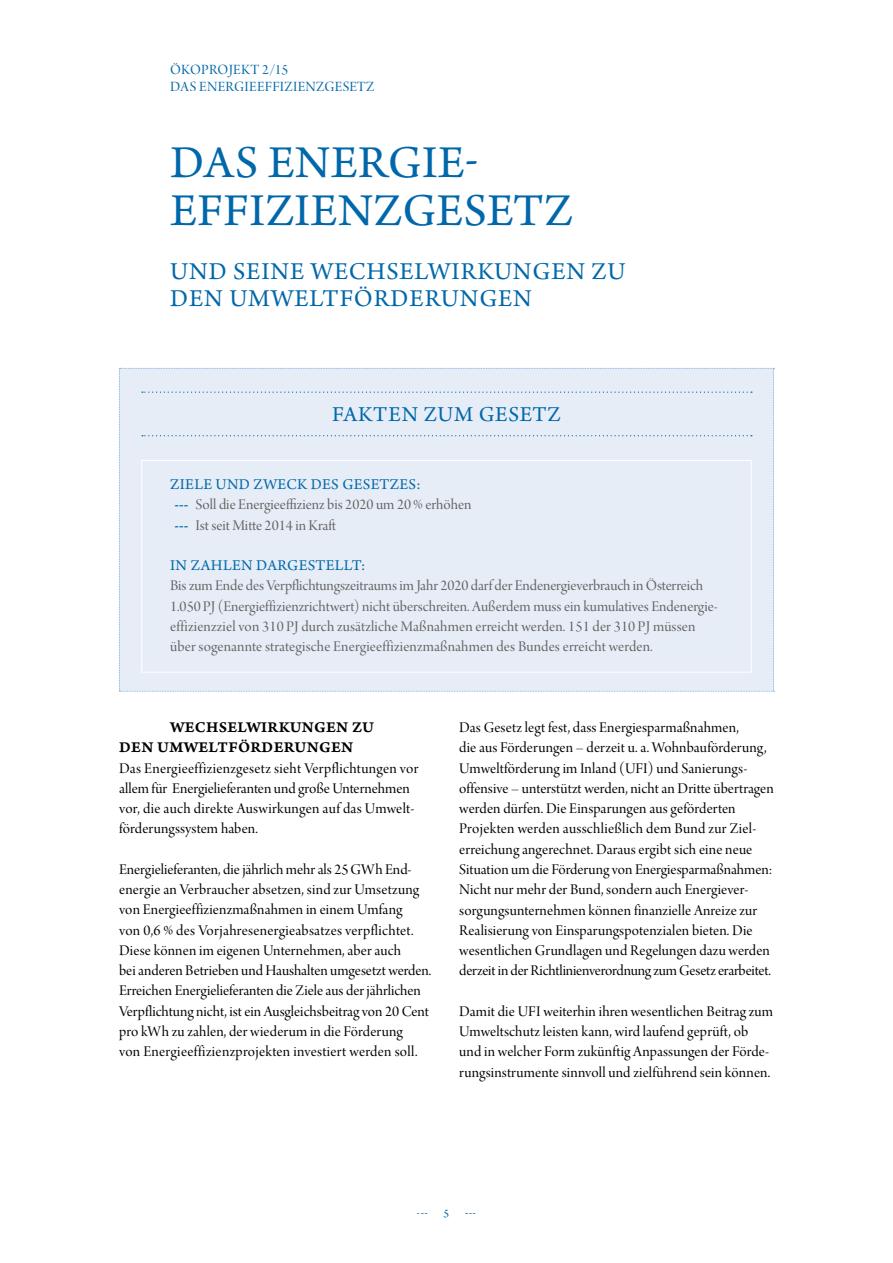
<style>
.page{position:relative;width:893px;height:1263px;background:#fff}
.page>*{position:absolute;margin:0;border:0;box-sizing:border-box;transform-origin:0 0}
.t1{font:48px/48px "Arno Pro";letter-spacing:.01em;color:#0068aa}
.t2{font:25.5px/27px "Arno Pro";letter-spacing:.035em;color:#0068aa}
.t3{font:22.35px "Arno Pro";letter-spacing:.035em;color:#0068aa}
.t4{font:15.75px/20.2px "Arno Pro Display";letter-spacing:.01em;color:#000}
.t5{font:15.75px/20.2px "Arno Pro Display";color:#636362}
.t6{font:15.75px "Arno Pro";letter-spacing:.02em;color:#0068aa}
.t7{font:15.75px/20.2px "Arno Pro Smbd Caption";letter-spacing:.02em;color:#000}
.t8{font:15px/16.5px "Arno Pro Display";letter-spacing:.02em;color:#0068aa}
.t9{font:12px "Arno Pro";color:#0068aa}
.s1{font-family:"Arno Pro";font-weight:600;color:#0068aa}
</style>
<div class="page">
<div style="left:119px;top:368px;width:655px;height:324px;background:#e7edf7"></div>
<div style="left:141px;top:460px;width:611px;height:212px;border:1px solid #fff"></div>
<p class="t8" style="left:170px;top:62px;width:206px">ÖKOPROJEKT 2/15<br>DAS ENERGIEEFFIZIENZGESETZ</p>
<h1 class="t1" style="left:170px;top:141px;width:404px">DAS ENERGIE-<br>EFFIZIENZGESETZ</h1>
<h2 class="t2" style="left:170px;top:259px;width:457px">UND SEINE WECHSELWIRKUNGEN ZU<br>DEN UMWELTFÖRDERUNGEN</h2>
<h3 class="t3" style="left:332px;top:402px;width:230px">FAKTEN ZUM GESETZ</h3>
<p class="t6" style="left:170px;top:475px;width:252px">ZIELE UND ZWECK DES GESETZES:</p>
<p class="t5" style="left:174px;top:496px;width:299px"><span class="s1">---</span> Soll die Energieeffizienz bis 2020 um 20% erhöhen <span class="s1">---</span> Ist seit Mitte 2014 in Kraft</p>
<p class="t6" style="left:170px;top:556px;width:197px">IN ZAHLEN DARGESTELLT:</p>
<p class="t5" style="left:170px;top:577px;width:549px">Bis zum Ende des Verpflichtungszeitraums im Jahr 2020 darf der Endenergieverbrauch in Österreich 1.050PJ (Energieffizienzrichtwert) nicht überschreiten. Außerdem muss ein kumulatives Endenergie&shy;effizienzziel von 310 PJ durch zusätzliche Maßnahmen erreicht werden. 151 der 310 PJ müssen über sogenannte strategische Energieeffizienzmaßnahmen des Bundes erreicht werden.</p>
<p class="t7" style="left:119px;top:718px;width:256px;text-indent:51px">WECHSELWIRKUNGEN ZU<br>DEN UMWELTFÖRDERUNGEN</p>
<p class="t4" style="left:119px;top:759px;width:301px">Das Energieeffizienzgesetz sieht Verpflichtungen vor allem für Energielieferanten und große Unternehmen vor, die auch direkte Auswirkungen auf das Umwelt&shy;förderungssystem haben.</p>
<p class="t4" style="left:119px;top:860px;width:314px">Energielieferanten, die jährlich mehr als 25GWh End&shy;energie an Verbraucher absetzen, sind zur Umsetzung von Energieeffizienzmaßnahmen in einem Umfang<br>von 0,6 % des Vorjahresenergieabsatzes verpflichtet.<br>Diese können im eigenen Unternehmen, aber auch<br>bei anderen Betrieben und Haushalten umgesetzt werden.<br>Erreichen Energielieferanten die Ziele aus der jährlichen Verpflichtung nicht, ist ein Ausgleichsbeitrag von 20 Cent pro kWh zu zahlen, der wiederum in die Förderung<br>von Energieeffizienzprojekten investiert werden soll.</p>
<p class="t4" style="left:459px;top:718px;width:316px">Das Gesetz legt fest, dass Energiesparmaßnahmen,<br>die aus Förderungen – derzeit u. a. Wohnbauförderung, Umweltförderung im Inland (UFI) und Sanierungs&shy;offensive – unterstützt werden, nicht an Dritte übertragen werden dürfen. Die Einsparungen aus geförderten Projekten werden ausschließlich dem Bund zur Ziel&shy;erreichung angerechnet. Daraus ergibt sich eine neue Situation um die Förderung von Energiesparmaßnahmen:<br>Nicht nur mehr der Bund, sondern auch Energiever&shy;sorgungsunternehmen können finanzielle Anreize zur Realisierung von Einsparungspotenzialen bieten. Die wesentlichen Grundlagen und Regelungen dazu werden derzeit in der Richtlinienverordnung zum Gesetz erarbeitet.</p>
<p class="t4" style="left:459px;top:1002px;width:315px">Damit die UFI weiterhin ihren wesentlichen Beitrag zum Umweltschutz leisten kann, wird laufend geprüft, ob und in welcher Form zukünftig Anpassungen der Förde&shy;rungsinstrumente sinnvoll und zielführend sein können.</p>
<p class="t9" style="left:417px;top:1206px;width:12px">---</p>
<p class="t9" style="left:444px;top:1206px;width:7px">5</p>
<p class="t9" style="left:465px;top:1206px;width:12px">---</p>
</div>
